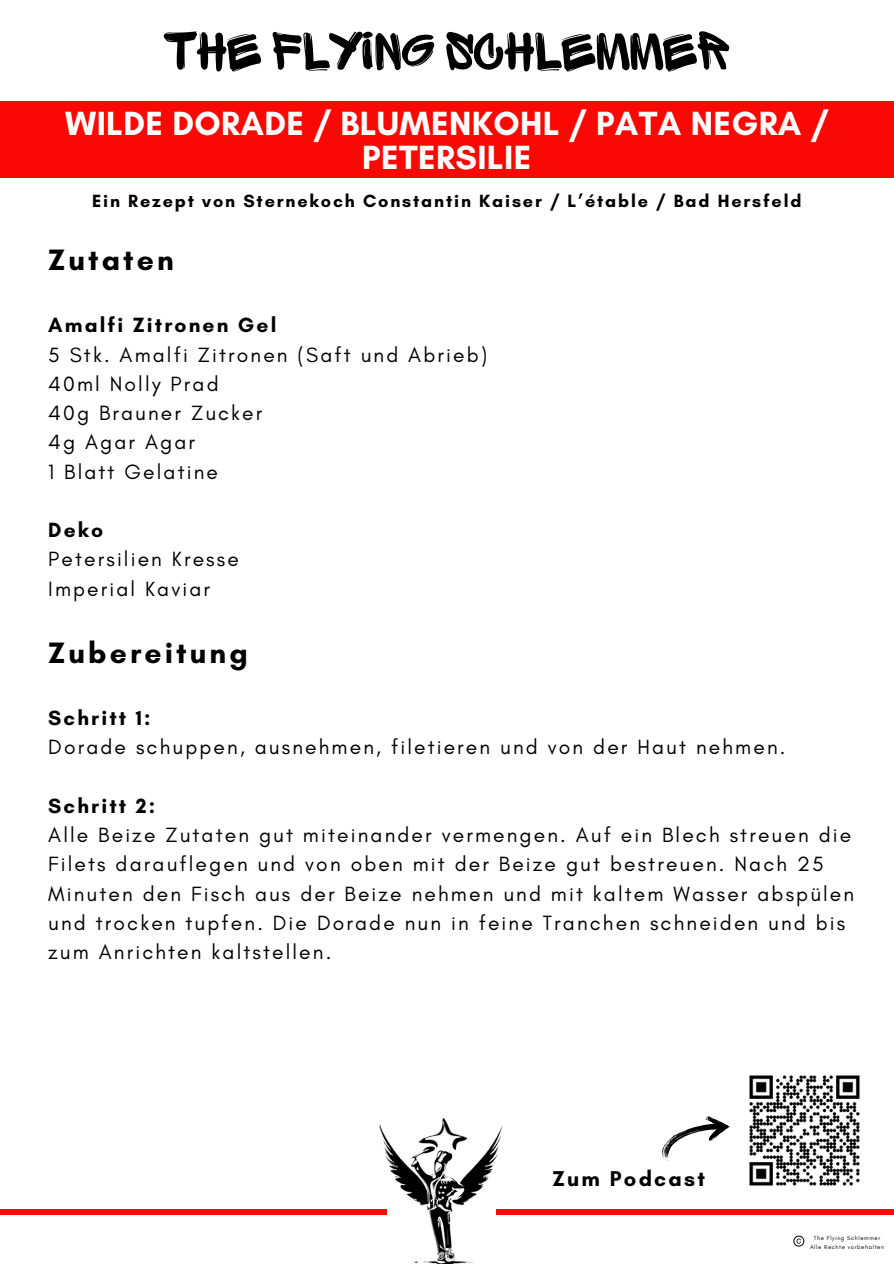
<style>
.page{position:relative;width:894px;height:1264px;background:#fff}
.page>*{position:absolute;margin:0;border:0;box-sizing:border-box;transform-origin:0 0}
.t1{font:56.85px "Sprite Graffiti";color:#000}
.t2{font:700 34.2px/33.8px "Glacial Indifference";letter-spacing:.01em;color:#fff;text-align:center}
.t3{font:700 30px "Glacial Indifference";letter-spacing:.1em;color:#000}
.t4{font:700 21.75px "Glacial Indifference";letter-spacing:.1em;color:#000}
.t5{font:21px/29.2px "Glacial Indifference";letter-spacing:.1em;color:#000}
.t6{font:700 18px "Glacial Indifference";letter-spacing:.1em;color:#000}
.t7{font:6px "Glacial Indifference";letter-spacing:.1em;color:#000}
.s1{font-weight:700}
</style>
<div class="page">
<div style="left:0;top:101px;width:893px;height:76px;background:#fa0804"></div>
<div style="left:496px;top:1209px;width:397px;height:5px;background:#fa0804"></div>
<div style="left:0;top:1209px;width:386px;height:5px;background:#fa0804"></div>
<img style="left:749px;top:1075px;width:111px;height:111px">
<svg style="left:661px;top:1116px;width:69px;height:45px"></svg>
<svg style="left:793px;top:1235px;width:11px;height:11px"></svg>
<img style="left:373px;top:1117px;width:147px;height:146px">
<p class="t1" style="left:163px;top:24px;width:568px">THE FLYING SCHLEMMER</p>
<h4 class="t2" style="left:65px;top:106px;width:764px">WILDE DORADE / BLUMENKOHL / PATA NEGRA /<br>PETERSILIE</h4>
<p class="t6" style="left:92px;top:190px;width:710px">Ein Rezept von Sternekoch Constantin Kaiser / L’étable / Bad Hersfeld</p>
<h5 class="t3" style="left:48px;top:242px;width:127px">Zutaten</h5>
<h3 class="t5" style="left:48px;top:310px;width:440px"><span class="s1">Amalfi Zitronen Gel<br></span>5 Stk. Amalfi Zitronen (Saft und Abrieb)<br>40ml Nolly Prad<br>40g Brauner Zucker<br>4g Agar Agar<br>1 Blatt Gelatine</h3>
<h5 class="t5" style="left:48px;top:515px;width:192px"><span class="s1">Deko<br></span>Petersilien Kresse<br>Imperial Kaviar</h5>
<h5 class="t3" style="left:48px;top:634px;width:201px">Zubereitung</h5>
<p class="t5" style="left:48px;top:703px;width:738px"><span class="s1">Schritt 1:<br></span>Dorade schuppen, ausnehmen, filetieren und von der Haut nehmen.</p>
<p class="t5" style="left:48px;top:791px;width:807px"><span class="s1">Schritt 2:<br></span>Alle Beize Zutaten gut miteinander vermengen. Auf ein Blech streuen die Filets darauflegen und von oben mit der Beize gut bestreuen. Nach 25<br>Minuten den Fisch aus der Beize nehmen und mit kaltem Wasser abspülen und trocken tupfen. Die Dorade nun in feine Tranchen schneiden und bis zum Anrichten kaltstellen.</p>
<p class="t4" style="left:552px;top:1165px;width:154px">Zum Podcast</p>
<h2 class="t7" style="left:813px;top:1234px;width:68px">The Flying Schlemmer</h2>
<h6 class="t7" style="left:809px;top:1242px;width:75px">Alle Rechte vorbehalten</h6>
</div>
